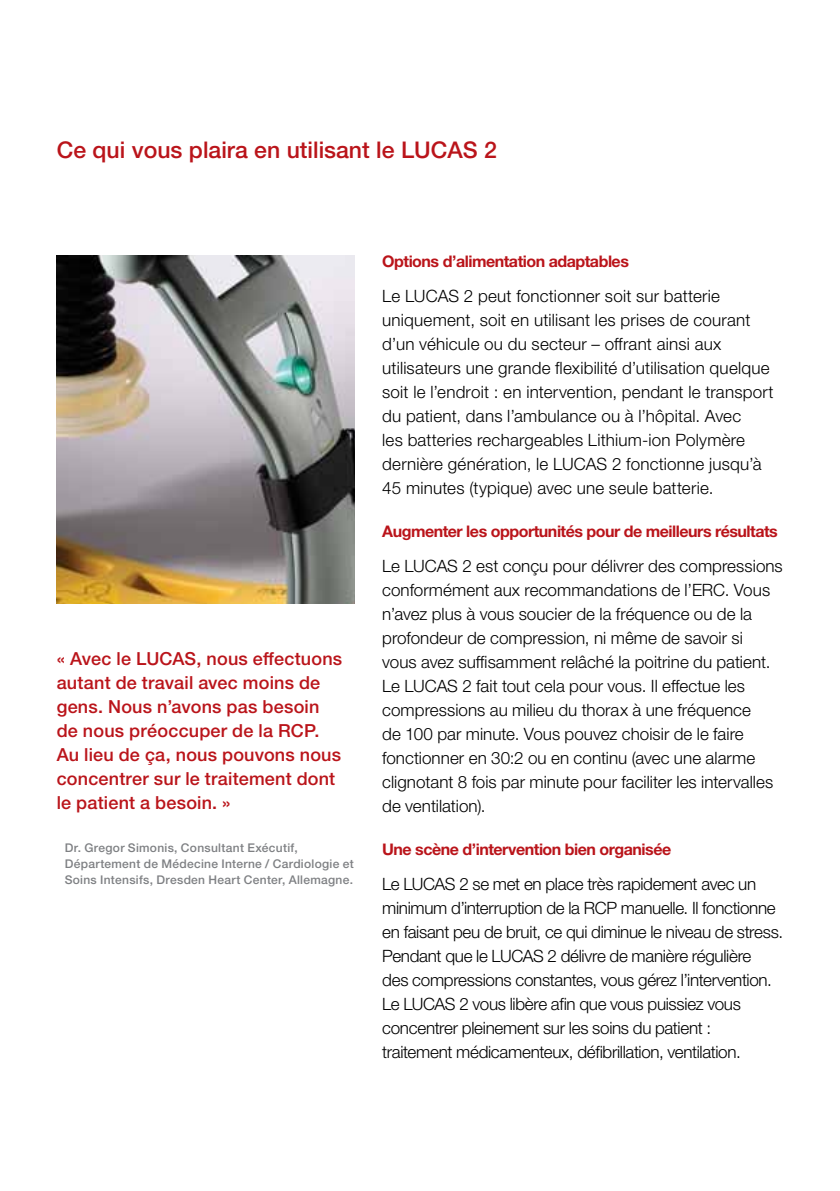
<style>
.page{position:relative;width:840px;height:1191px;background:#fff}
.page>*{position:absolute;margin:0;border:0;box-sizing:border-box;transform-origin:0 0}
.t1{font:500 23px "Helvetica Neue LT Std";color:#ba141a}
.t2{font:500 18px/24px "Helvetica Neue LTW1 G";letter-spacing:.01em;color:#ba141a}
.t3{font:300 17px/24px "Helvetica Neue LTW1 G";color:#000}
.t4{font:300 17px/24px "Helvetica Neue LTW1 G";letter-spacing:-.02em;color:#000}
.t5{font:700 16px "Helvetica Neue LTW1 G";letter-spacing:-.03em;color:#ba141a}
.t6{font:500 12px/16px "Helvetica Neue LTW1 G";letter-spacing:.025em;color:#7e8083}
</style>
<div class="page">
<img style="left:57px;top:255px;width:297px;height:348px">
<h1 class="t1" style="left:57px;top:136px;width:441px">Ce qui vous plaira en utilisant le LUCAS 2</h1>
<p class="t2" style="left:57px;top:646px;width:287px">« Avec le LUCAS, nous effectuons autant de travail avec moins de gens. Nous n’avons pas besoin de nous préoccuper de la RCP.<br>Au lieu de ça, nous pouvons nous concentrer sur le traitement dont le patient a besoin. »</p>
<p class="t6" style="left:65px;top:840px;width:290px">Dr. Gregor Simonis, Consultant Exécutif,<br>Département de Médecine Interne / Cardiologie et<br>Soins Intensifs, Dresden Heart Center, Allemagne.</p>
<p class="t5" style="left:382px;top:251px;width:248px">Options d’alimentation adaptables</p>
<p class="t3" style="left:382px;top:284px;width:392px">Le LUCAS 2 peut fonctionner soit sur batterie uniquement, soit en utilisant les prises de courant d’un véhicule ou du secteur – offrant ainsi aux utilisateurs une grande flexibilité d’utilisation quelque soit le l’endroit : en intervention, pendant le transport du patient, dans l’ambulance ou à l’hôpital. Avec<br>les batteries rechargeables Lithium-ion Polymère dernière génération, le LUCAS 2 fonctionne jusqu’à 45 minutes (typique) avec une seule batterie.</p>
<p class="t5" style="left:382px;top:521px;width:397px">Augmenter les opportunités pour de meilleurs résultats</p>
<p class="t3" style="left:382px;top:554px;width:402px">Le LUCAS 2 est conçu pour délivrer des compressions conformément aux recommandations de l’ERC. Vous n’avez plus à vous soucier de la fréquence ou de la profondeur de compression, ni même de savoir si<br>vous avez suffisamment relâché la poitrine du patient.<br>Le LUCAS 2 fait tout cela pour vous. Il effectue les compressions au milieu du thorax à une fréquence<br>de 100 par minute. Vous pouvez choisir de le faire fonctionner en 30:2 ou en continu (avec une alarme clignotant 8 fois par minute pour faciliter les intervalles de ventilation).</p>
<p class="t5" style="left:382px;top:839px;width:290px">Une scène d’intervention bien organisée</p>
<p class="t4" style="left:382px;top:872px;width:402px">Le LUCAS 2 se met en place très rapidement avec un minimum d’interruption de la RCP manuelle. Il fonctionne en faisant peu de bruit, ce qui diminue le niveau de stress.<br>Pendant que le LUCAS 2 délivre de manière régulière<br>des compressions constantes, vous gérez l’intervention.<br>Le LUCAS 2 vous libère afin que vous puissiez vous concentrer pleinement sur les soins du patient : traitement médicamenteux, défibrillation, ventilation.</p>
</div>
